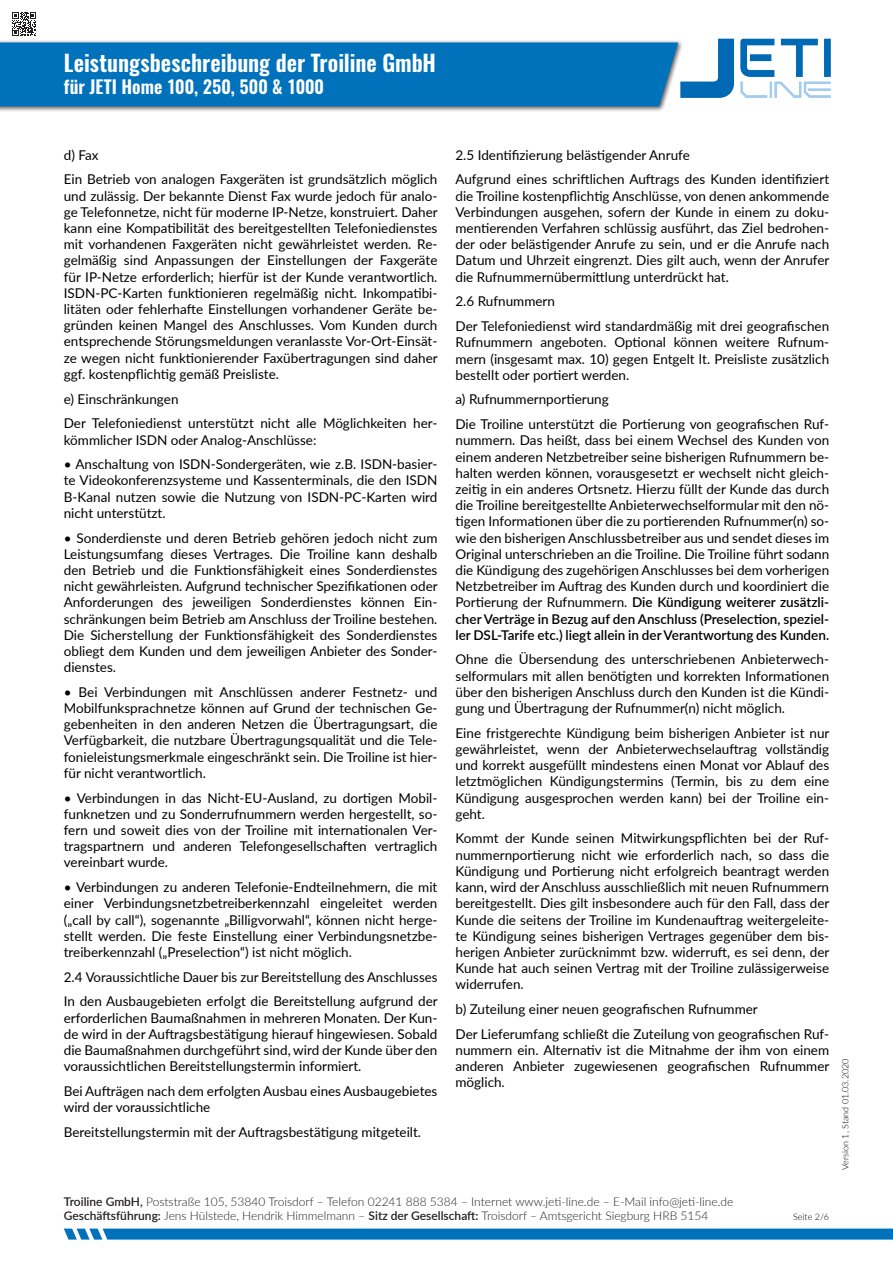
<style>
.page{position:relative;width:893px;height:1263px;background:#fff}
.page>*{position:absolute;margin:0;border:0;box-sizing:border-box;transform-origin:0 0}
.t1{font:600 22.5px "Oswald";letter-spacing:-.005em;color:#fff}
.t2{font:600 18px "Oswald";letter-spacing:.005em;color:#fff}
.Text__9_Px__schwarz{font:13.5px/16.2px "Lato";color:#000;text-align:justify}
.t3{font:300 12px/14.4px "Lato";color:#231f20}
.t4{font:300 9px "Lato";color:#000}
.s1{font-weight:600}
</style>
<div class="page">
<div style="left:0;top:39px;width:684px;height:73px;background:#231f20;opacity:.75"></div>
<div style="left:0;top:43px;width:678px;height:63px;background:#0072bc"></div>
<svg style="left:64px;top:1228px;width:829px;height:11px;background:#127cc0"></svg>
<img style="left:678px;top:38px;width:153px;height:61px">
<svg style="left:12px;top:12px;width:24px;height:24px"></svg>
<h1 class="t1" style="left:64px;top:47px;width:374px">Leistungsbeschreibung der Troiline GmbH</h1>
<h2 class="t2" style="left:64px;top:74px;width:262px">für JETI Home 100, 250, 500 &amp; 1000</h2>
<p class="Text__9_Px__schwarz" style="left:64px;top:146px;width:36px">d) Fax</p>
<p class="Text__9_Px__schwarz" style="left:64px;top:171px;width:375px">Ein Betrieb von analogen Faxgeräten ist grundsätzlich möglich und zulässig. Der bekannte Dienst Fax wurde jedoch für analo&shy;ge Telefonnetze, nicht für moderne IP-Netze, konstruiert. Daher kann eine Kompatibilität des bereitgestellten Telefoniedienstes mit vorhandenen Faxgeräten nicht gewährleistet werden. Re&shy;gelmäßig sind Anpassungen der Einstellungen der Faxgeräte für IP-Netze erforderlich; hierfür ist der Kunde verantwortlich.<br>ISDN-PC-Karten funktionieren regelmäßig nicht. Inkompatibi&shy;litäten oder fehlerhafte Einstellungen vorhandener Geräte be&shy;gründen keinen Mangel des Anschlusses. Vom Kunden durch entsprechende Störungsmeldungen veranlasste Vor-Ort-Einsät&shy;ze wegen nicht funktionierender Faxübertragungen sind daher ggf. kostenpflichtig gemäß Preisliste.</p>
<p class="Text__9_Px__schwarz" style="left:64px;top:390px;width:116px">e) Einschränkungen</p>
<p class="Text__9_Px__schwarz" style="left:64px;top:415px;width:375px">Der Telefoniedienst unterstützt nicht alle Möglichkeiten her&shy;kömmlicher ISDN oder Analog-Anschlüsse:</p>
<p class="Text__9_Px__schwarz" style="left:64px;top:456px;width:375px">• Anschaltung von ISDN-Sondergeräten, wie z.B. ISDN-basier&shy;te Videokonferenzsysteme und Kassenterminals, die den ISDN B-Kanal nutzen sowie die Nutzung von ISDN-PC-Karten wird nicht unterstützt.</p>
<p class="Text__9_Px__schwarz" style="left:64px;top:529px;width:375px">• Sonderdienste und deren Betrieb gehören jedoch nicht zum Leistungsumfang dieses Vertrages. Die Troiline kann deshalb den Betrieb und die Funktionsfähigkeit eines Sonderdienstes nicht gewährleisten. Aufgrund technischer Spezifikationen oder Anforderungen des jeweiligen Sonderdienstes können Ein&shy;schränkungen beim Betrieb am Anschluss der Troiline bestehen.<br>Die Sicherstellung der Funktionsfähigkeit des Sonderdienstes obliegt dem Kunden und dem jeweiligen Anbieter des Sonder&shy;dienstes.</p>
<p class="Text__9_Px__schwarz" style="left:64px;top:683px;width:375px">• Bei Verbindungen mit Anschlüssen anderer Festnetz- und Mobilfunksprachnetze können auf Grund der technischen Ge&shy;gebenheiten in den anderen Netzen die Übertragungsart, die Verfügbarkeit, die nutzbare Übertragungsqualität und die Tele&shy;fonieleistungsmerkmale eingeschränkt sein. Die Troiline ist hier&shy;für nicht verantwortlich.</p>
<p class="Text__9_Px__schwarz" style="left:64px;top:789px;width:375px">• Verbindungen in das Nicht-EU-Ausland, zu dortigen Mobil&shy;funknetzen und zu Sonderrufnummern werden hergestellt, so&shy;fern und soweit dies von der Troiline mit internationalen Ver&shy;tragspartnern und anderen Telefongesellschaften vertraglich vereinbart wurde.</p>
<p class="Text__9_Px__schwarz" style="left:64px;top:878px;width:375px">• Verbindungen zu anderen Telefonie-Endteilnehmern, die mit einer Verbindungsnetzbetreiberkennzahl eingeleitet werden („call by call“), sogenannte „Billigvorwahl“, können nicht herge&shy;stellt werden. Die feste Einstellung einer Verbindungsnetzbe&shy;treiberkennzahl („Preselection“) ist nicht möglich.</p>
<p class="Text__9_Px__schwarz" style="left:64px;top:968px;width:375px">2.4 Voraussichtliche Dauer bis zur Bereitstellung des Anschlusses</p>
<p class="Text__9_Px__schwarz" style="left:64px;top:993px;width:375px">In den Ausbaugebieten erfolgt die Bereitstellung aufgrund der erforderlichen Baumaßnahmen in mehreren Monaten. Der Kun&shy;de wird in der Auftragsbestätigung hierauf hingewiesen. Sobald die Baumaßnahmen durchgeführt sind, wird der Kunde über den voraussichtlichen Bereitstellungstermin informiert.</p>
<p class="Text__9_Px__schwarz" style="left:64px;top:1082px;width:375px">Bei Aufträgen nach dem erfolgten Ausbau eines Ausbaugebietes wird der voraussichtliche</p>
<p class="Text__9_Px__schwarz" style="left:64px;top:1123px;width:359px">Bereitstellungstermin mit der Auftragsbestätigung mitgeteilt.</p>
<p class="Text__9_Px__schwarz" style="left:455px;top:146px;width:236px">2.5 Identifizierung belästigender Anrufe</p>
<p class="Text__9_Px__schwarz" style="left:455px;top:171px;width:375px">Aufgrund eines schriftlichen Auftrags des Kunden identifiziert die Troiline kostenpflichtig Anschlüsse, von denen ankommende Verbindungen ausgehen, sofern der Kunde in einem zu doku&shy;mentierenden Verfahren schlüssig ausführt, das Ziel bedrohen&shy;der oder belästigender Anrufe zu sein, und er die Anrufe nach Datum und Uhrzeit eingrenzt. Dies gilt auch, wenn der Anrufer die Rufnummernübermittlung unterdrückt hat.</p>
<p class="Text__9_Px__schwarz" style="left:455px;top:293px;width:101px">2.6 Rufnummern</p>
<p class="Text__9_Px__schwarz" style="left:455px;top:317px;width:375px">Der Telefoniedienst wird standardmäßig mit drei geografischen Rufnummern angeboten. Optional können weitere Rufnum&shy;mern (insgesamt max. 10) gegen Entgelt lt. Preisliste zusätzlich bestellt oder portiert werden.</p>
<p class="Text__9_Px__schwarz" style="left:455px;top:391px;width:155px">a) Rufnummernportierung</p>
<p class="Text__9_Px__schwarz" style="left:455px;top:415px;width:375px">Die Troiline unterstützt die Portierung von geografischen Ruf&shy;nummern. Das heißt, dass bei einem Wechsel des Kunden von einem anderen Netzbetreiber seine bisherigen Rufnummern be&shy;halten werden können, vorausgesetzt er wechselt nicht gleich&shy;zeitig in ein anderes Ortsnetz. Hierzu füllt der Kunde das durch die Troiline bereitgestellte Anbieterwechselformular mit den nö&shy;tigen Informationen über die zu portierenden Rufnummer(n) so&shy;wie den bisherigen Anschlussbetreiber aus und sendet dieses im Original unterschrieben an die Troiline. Die Troiline führt sodann die Kündigung des zugehörigen Anschlusses bei dem vorherigen Netzbetreiber im Auftrag des Kunden durch und koordiniert die Portierung der Rufnummern. <span class="s1">Die Kündigung weiterer zusätzli&shy;cher Verträge in Bezug auf den Anschluss (Preselection, speziel&shy;ler DSL-Tarife etc.) liegt allein in der Verantwortung des Kunden.</span></p>
<p class="Text__9_Px__schwarz" style="left:455px;top:651px;width:375px">Ohne die Übersendung des unterschriebenen Anbieterwech&shy;selformulars mit allen benötigten und korrekten Informationen über den bisherigen Anschluss durch den Kunden ist die Kündi&shy;gung und Übertragung der Rufnummer(n) nicht möglich.</p>
<p class="Text__9_Px__schwarz" style="left:455px;top:724px;width:375px">Eine fristgerechte Kündigung beim bisherigen Anbieter ist nur gewährleistet, wenn der Anbieterwechselauftrag vollständig und korrekt ausgefüllt mindestens einen Monat vor Ablauf des letztmöglichen Kündigungstermins (Termin, bis zu dem eine Kündigung ausgesprochen werden kann) bei der Troiline ein&shy;geht.</p>
<p class="Text__9_Px__schwarz" style="left:455px;top:830px;width:375px">Kommt der Kunde seinen Mitwirkungspflichten bei der Ruf&shy;nummernportierung nicht wie erforderlich nach, so dass die Kündigung und Portierung nicht erfolgreich beantragt werden kann, wird der Anschluss ausschließlich mit neuen Rufnummern bereitgestellt. Dies gilt insbesondere auch für den Fall, dass der Kunde die seitens der Troiline im Kundenauftrag weitergeleite&shy;te Kündigung seines bisherigen Vertrages gegenüber dem bis&shy;herigen Anbieter zurücknimmt bzw. widerruft, es sei denn, der Kunde hat auch seinen Vertrag mit der Troiline zulässigerweise widerrufen.</p>
<p class="Text__9_Px__schwarz" style="left:455px;top:1000px;width:304px">b) Zuteilung einer neuen geografischen Rufnummer</p>
<p class="Text__9_Px__schwarz" style="left:455px;top:1025px;width:375px">Der Lieferumfang schließt die Zuteilung von geografischen Ruf&shy;nummern ein. Alternativ ist die Mitnahme der ihm von einem anderen Anbieter zugewiesenen geografischen Rufnummer möglich.</p>
<p class="t3" style="left:64px;top:1194px;width:671px"><span class="s1">Troiline GmbH,</span> Poststraße 105, 53840 Troisdorf – Telefon 02241 888 5384 – Internet www.jeti-line.de – E-Mail info@jeti-line.de<br><span class="s1">Geschäftsführung:</span> Jens Hülstede, Hendrik Himmelmann – <span class="s1">Sitz der Gesellschaft:</span> Troisdorf – Amtsgericht Siegburg HRB 5154</p>
<p class="t4" style="left:793px;top:1211px;width:38px">Seite 2/6</p>
<p class="t4" style="left:839px;top:1170px;width:113px;rotate:-90deg">Version 1, Stand 01.03.2020</p>
</div>
